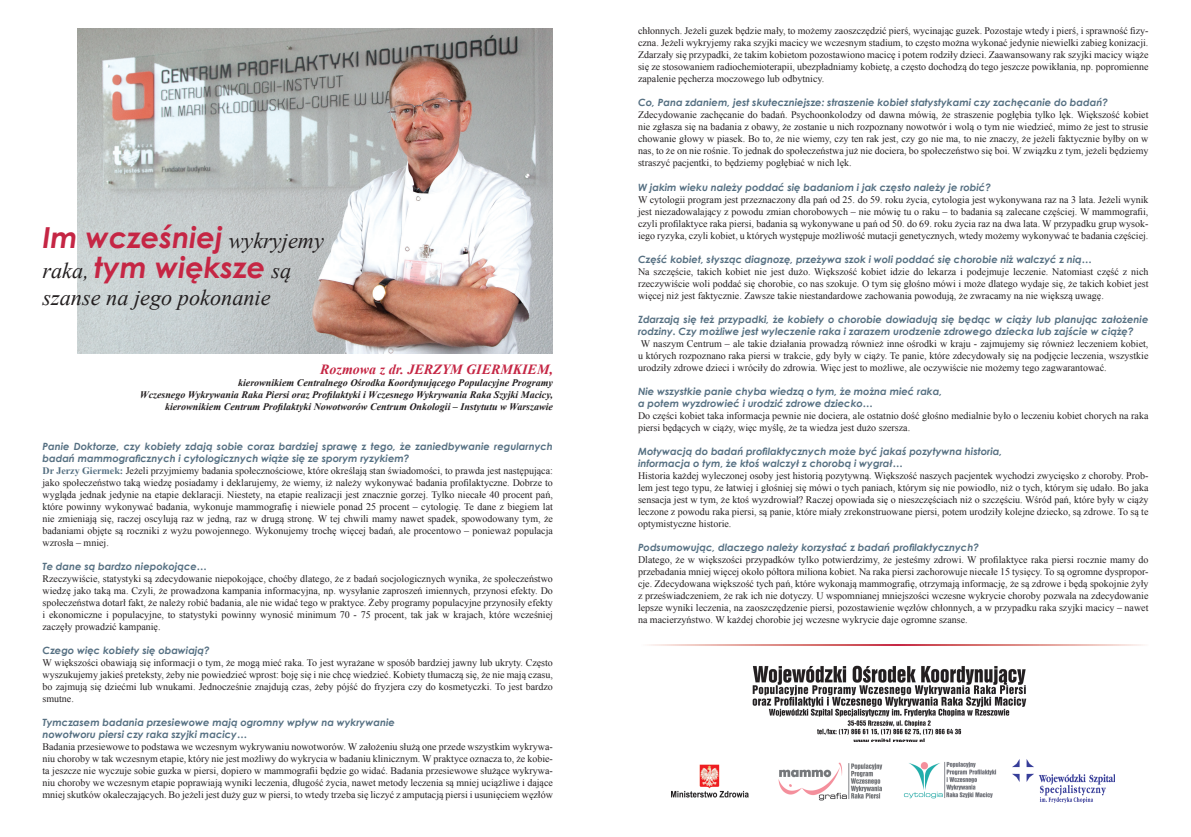
<style>
.page{position:relative;width:1191px;height:837px;background:#fff}
.page>*{position:absolute;margin:0;border:0;box-sizing:border-box;transform-origin:0 0}
.t1{font:italic 700 28.9px/30px "Century Gothic";color:#c52644}
.t2{font:italic 22.3px "Times New Roman";color:#231f20}
.t3{font:italic 700 14px "Times New Roman";color:#c52644}
.t4{font:10px/12px "Times New Roman";color:#231f20;text-align:justify}
.t5{font:italic 700 10px/12px "Century Gothic";color:#567082}
.t6{font:italic 700 10px/12px "Times New Roman";color:#231f20;text-align:right}
.s1{font-family:"Times New Roman";font-weight:400;font-size:22.3px;color:#231f20}
.s2{font-weight:700;color:#567082}
</style>
<div class="page">
<img style="left:77px;top:28px;width:476px;height:326px">
<img style="left:752px;top:665px;width:275px;height:77px">
<img style="left:671px;top:759px;width:443px;height:42px">
<h1 class="t1" style="left:43px;top:221px;width:283px">Im wcześniej <span class="s1">wykryjemy raka,</span> tym większe <span class="s1">są</span></h1>
<h2 class="t2" style="left:43px;top:282px;width:230px">szanse na jego pokonanie</h2>
<h3 class="t3" style="left:320px;top:359px;width:234px">Rozmowa z dr. JERZYM GIERMKIEM,</h3>
<p class="t6" style="left:140px;top:376px;width:414px">kierownikiem Centralnego Ośrodka Koordynującego Populacyjne Programy<br>Wczesnego Wykrywania Raka Piersi oraz Profilaktyki i Wczesnego Wykrywania Raka Szyjki Macicy, kierownikiem Centrum Profilaktyki Nowotworów Centrum Onkologii – Instytutu w Warszawie</p>
<p class="t5" style="left:43px;top:440px;width:512px">Panie Doktorze, czy kobiety zdają sobie coraz bardziej sprawę z tego, że zaniedbywanie regularnych badań mammograficznych i cytologicznych wiąże się ze sporym ryzykiem?</p>
<p class="t4" style="left:43px;top:464px;width:512px"><span class="s2">Dr Jerzy Giermek:</span> Jeżeli przyjmiemy badania społecznościowe, które określają stan świadomości, to prawda jest następująca: jako społeczeństwo taką wiedzę posiadamy i deklarujemy, że wiemy, iż należy wykonywać badania profilaktyczne. Dobrze to wygląda jednak jedynie na etapie deklaracji. Niestety, na etapie realizacji jest znacznie gorzej. Tylko niecałe 40 procent pań, które powinny wykonywać badania, wykonuje mammografię i niewiele ponad 25 procent – cytologię. Te dane z biegiem lat nie zmieniają się, raczej oscylują raz w jedną, raz w drugą stronę. W tej chwili mamy nawet spadek, spowodowany tym, że badaniami objęte są roczniki z wyżu powojennego. Wykonujemy trochę więcej badań, ale procentowo – ponieważ populacja wzrosła – mniej.</p>
<p class="t5" style="left:43px;top:560px;width:166px">Te dane są bardzo niepokojące…</p>
<p class="t4" style="left:43px;top:572px;width:512px">Rzeczywiście, statystyki są zdecydowanie niepokojące, choćby dlatego, że z badań socjologicznych wynika, że społeczeństwo wiedzę jako taką ma. Czyli, że prowadzona kampania informacyjna, np. wysyłanie zaproszeń imiennych, przynosi efekty. Do społeczeństwa dotarł fakt, że należy robić badania, ale nie widać tego w praktyce. Żeby programy populacyjne przynosiły efekty i ekonomiczne i populacyjne, to statystyki powinny wynosić minimum 70 - 75 procent, tak jak w krajach, które wcześniej zaczęły prowadzić kampanię.</p>
<p class="t5" style="left:43px;top:644px;width:169px">Czego więc kobiety się obawiają?</p>
<p class="t4" style="left:43px;top:656px;width:512px">W większości obawiają się informacji o tym, że mogą mieć raka. To jest wyrażane w sposób bardziej jawny lub ukryty. Często wyszukujemy jakieś preteksty, żeby nie powiedzieć wprost: boję się i nie chcę wiedzieć. Kobiety tłumaczą się, że nie mają czasu, bo zajmują się dziećmi lub wnukami. Jednocześnie znajdują czas, żeby pójść do fryzjera czy do kosmetyczki. To jest bardzo smutne.</p>
<p class="t5" style="left:43px;top:716px;width:354px">Tymczasem badania przesiewowe mają ogromny wpływ na wykrywanie nowotworu piersi czy raka szyjki macicy…</p>
<p class="t4" style="left:43px;top:740px;width:512px">Badania przesiewowe to podstawa we wczesnym wykrywaniu nowotworów. W założeniu służą one przede wszystkim wykrywa&shy;niu choroby w tak wczesnym etapie, który nie jest możliwy do wykrycia w badaniu klinicznym. W praktyce oznacza to, że kobie&shy;ta jeszcze nie wyczuje sobie guzka w piersi, dopiero w mammografii będzie go widać. Badania przesiewowe służące wykrywa&shy;niu choroby we wczesnym etapie poprawiają wyniki leczenia, długość życia, nawet metody leczenia są mniej uciążliwe i dające mniej skutków okaleczających. Bo jeżeli jest duży guz w piersi, to wtedy trzeba się liczyć z amputacją piersi i usunięciem węzłów</p>
<p class="t4" style="left:638px;top:25px;width:512px">chłonnych. Jeżeli guzek będzie mały, to możemy zaoszczędzić pierś, wycinając guzek. Pozostaje wtedy i pierś, i sprawność fizy&shy;czna. Jeżeli wykryjemy raka szyjki macicy we wczesnym stadium, to często można wykonać jedynie niewielki zabieg konizacji.<br>Zdarzały się przypadki, że takim kobietom pozostawiono macicę i potem rodziły dzieci. Zaawansowany rak szyjki macicy wiąże się ze stosowaniem radiochemioterapii, ubezpładniamy kobietę, a często dochodzą do tego jeszcze powikłania, np. popromienne zapalenie pęcherza moczowego lub odbytnicy.</p>
<p class="t5" style="left:638px;top:96px;width:471px">Co, Pana zdaniem, jest skuteczniejsze: straszenie kobiet statystykami czy zachęcanie do badań?</p>
<p class="t4" style="left:638px;top:109px;width:512px">Zdecydowanie zachęcanie do badań. Psychoonkolodzy od dawna mówią, że straszenie pogłębia tylko lęk. Większość kobiet nie zgłasza się na badania z obawy, że zostanie u nich rozpoznany nowotwór i wolą o tym nie wiedzieć, mimo że jest to strusie chowanie głowy w piasek. Bo to, że nie wiemy, czy ten rak jest, czy go nie ma, to nie znaczy, że jeżeli faktycznie byłby on w nas, to że on nie rośnie. To jednak do społeczeństwa już nie dociera, bo społeczeństwo się boi. W związku z tym, jeżeli będziemy straszyć pacjentki, to będziemy pogłębiać w nich lęk.</p>
<p class="t5" style="left:638px;top:180px;width:354px">W jakim wieku należy poddać się badaniom i jak często należy je robić?</p>
<p class="t4" style="left:638px;top:193px;width:512px">W cytologii program jest przeznaczony dla pań od 25. do 59. roku życia, cytologia jest wykonywana raz na 3 lata. Jeżeli wynik jest niezadowalający z powodu zmian chorobowych – nie mówię tu o raku – to badania są zalecane częściej. W mammografii, czyli profilaktyce raka piersi, badania są wykonywane u pań od 50. do 69. roku życia raz na dwa lata. W przypadku grup wysok&shy;iego ryzyka, czyli kobiet, u których występuje możliwość mutacji genetycznych, wtedy możemy wykonywać te badania częściej.</p>
<p class="t5" style="left:638px;top:252px;width:455px">Część kobiet, słysząc diagnozę, przeżywa szok i woli poddać się chorobie niż walczyć z nią…</p>
<p class="t4" style="left:638px;top:265px;width:512px">Na szczęście, takich kobiet nie jest dużo. Większość kobiet idzie do lekarza i podejmuje leczenie. Natomiast część z nich rzeczywiście woli poddać się chorobie, co nas szokuje. O tym się głośno mówi i może dlatego wydaje się, że takich kobiet jest więcej niż jest faktycznie. Zawsze takie niestandardowe zachowania powodują, że zwracamy na nie większą uwagę.</p>
<p class="t5" style="left:638px;top:312px;width:512px">Zdarzają się też przypadki, że kobiety o chorobie dowiadują się będąc w ciąży lub planując założenie rodziny. Czy możliwe jest wyleczenie raka i zarazem urodzenie zdrowego dziecka lub zajście w ciążę?</p>
<p class="t4" style="left:638px;top:337px;width:512px">W naszym Centrum – ale takie działania prowadzą również inne ośrodki w kraju - zajmujemy się również leczeniem kobiet, u których rozpoznano raka piersi w trakcie, gdy były w ciąży. Te panie, które zdecydowały się na podjęcie leczenia, wszystkie urodziły zdrowe dzieci i wróciły do zdrowia. Więc jest to możliwe, ale oczywiście nie możemy tego zagwarantować.</p>
<p class="t5" style="left:638px;top:384px;width:306px">Nie wszystkie panie chyba wiedzą o tym, że można mieć raka, a potem wyzdrowieć i urodzić zdrowe dziecko…</p>
<p class="t4" style="left:638px;top:409px;width:512px">Do części kobiet taka informacja pewnie nie dociera, ale ostatnio dość głośno medialnie było o leczeniu kobiet chorych na raka piersi będących w ciąży, więc myślę, że ta wiedza jest dużo szersza.</p>
<p class="t5" style="left:638px;top:444px;width:365px">Motywacją do badań profilaktycznych może być jakaś pozytywna historia, informacja o tym, że ktoś walczył z chorobą i wygrał…</p>
<p class="t4" style="left:638px;top:469px;width:512px">Historia każdej wyleczonej osoby jest historią pozytywną. Większość naszych pacjentek wychodzi zwycięsko z choroby. Prob&shy;lem jest tego typu, że łatwiej i głośniej się mówi o tych paniach, którym się nie powiodło, niż o tych, którym się udało. Bo jaka sensacja jest w tym, że ktoś wyzdrowiał? Raczej opowiada się o nieszczęściach niż o szczęściu. Wśród pań, które były w ciąży leczone z powodu raka piersi, są panie, które miały zrekonstruowane piersi, potem urodziły kolejne dziecko, są zdrowe. To są te optymistyczne historie.</p>
<p class="t5" style="left:638px;top:540px;width:342px">Podsumowując, dlaczego należy korzystać z badań profilaktycznych?</p>
<p class="t4" style="left:638px;top:553px;width:512px">Dlatego, że w większości przypadków tylko potwierdzimy, że jesteśmy zdrowi. W profilaktyce raka piersi rocznie mamy do przebadania mniej więcej około półtora miliona kobiet. Na raka piersi zachorowuje niecałe 15 tysięcy. To są ogromne dyspropor&shy;cje. Zdecydowana większość tych pań, które wykonają mammografię, otrzymają informację, że są zdrowe i będą spokojnie żyły z przeświadczeniem, że rak ich nie dotyczy. U wspomnianej mniejszości wczesne wykrycie choroby pozwala na zdecydowanie lepsze wyniki leczenia, na zaoszczędzenie piersi, pozostawienie węzłów chłonnych, a w przypadku raka szyjki macicy – nawet na macierzyństwo. W każdej chorobie jej wczesne wykrycie daje ogromne szanse.</p>
</div>
